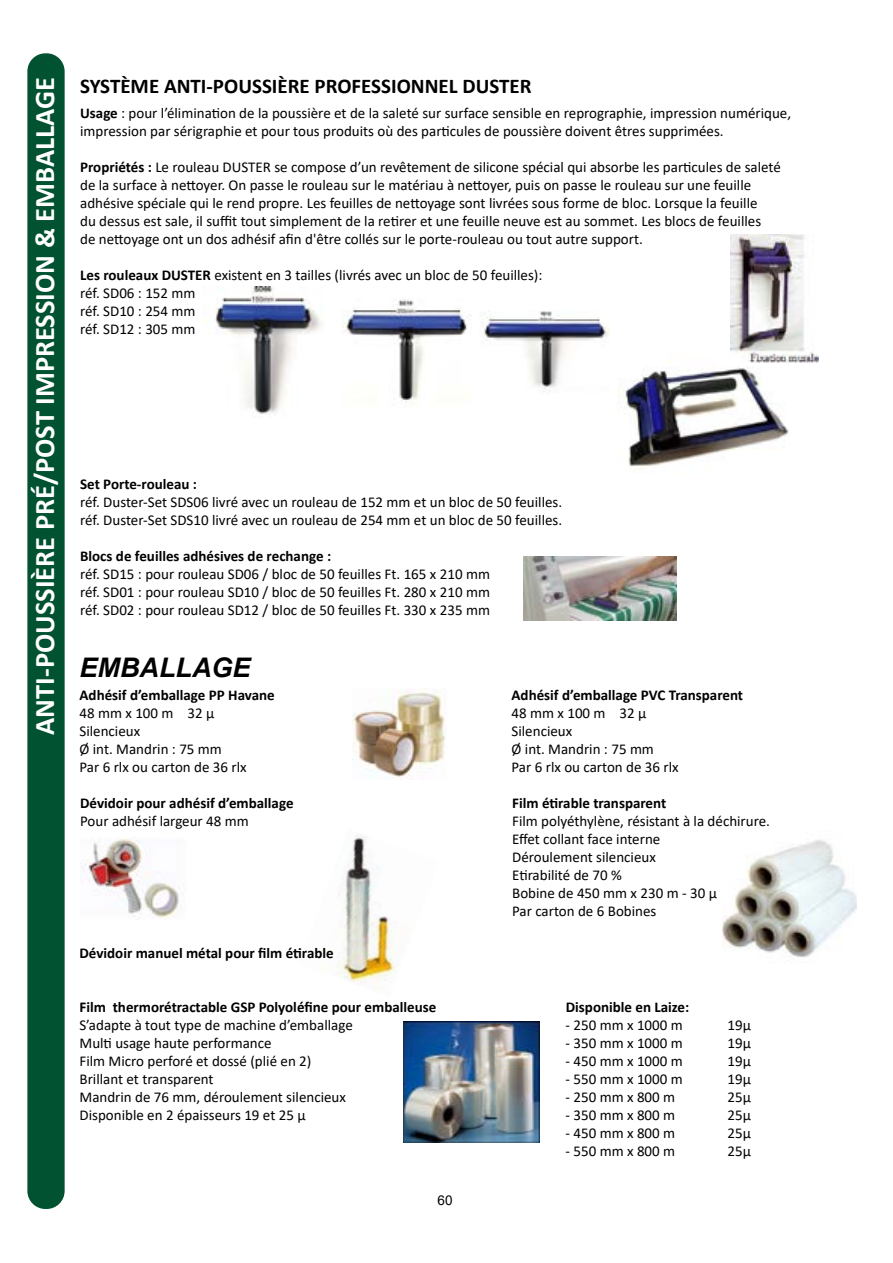
<style>
.page{position:relative;width:893px;height:1263px;background:#fff}
.page>*{position:absolute;margin:0;border:0;box-sizing:border-box;transform-origin:0 0}
.t1{font:700 28.5px "Calibri";color:#fff}
.t2{font:italic 700 27px "Arial";color:#000}
.t3{font:700 21px "Calibri";color:#000}
.t4{font:15px/18px "Calibri";color:#000}
.t5{font:700 15px "Calibri";color:#000}
.t6{font:13.5px "Arial";color:#000}
.s1{font-weight:700}
</style>
<div class="page">
<img style="left:203px;top:287px;width:120px;height:128px">
<img style="left:341px;top:299px;width:131px;height:104px">
<img style="left:479px;top:311px;width:131px;height:81px">
<img style="left:337px;top:835px;width:73px;height:157px">
<img style="left:617px;top:331px;width:172px;height:138px">
<div style="left:27px;top:53px;width:38px;height:1156px;background:#015230;border-radius:18px"></div>
<img style="left:731px;top:234px;width:87px;height:128px">
<img style="left:353px;top:688px;width:93px;height:90px">
<img style="left:81px;top:837px;width:98px;height:81px">
<img style="left:722px;top:840px;width:134px;height:118px">
<img style="left:404px;top:1022px;width:135px;height:120px">
<img style="left:523px;top:557px;width:153px;height:63px">
<h1 class="t1" style="left:25px;top:735px;width:659px;rotate:-90deg">ANTI-POUSSIÈRE PRÉ/POST IMPRESSION &amp; EMBALLAGE</h1>
<h3 class="t3" style="left:80px;top:71px;width:453px">SYSTÈME ANTI-POUSSIÈRE PROFESSIONNEL DUSTER</h3>
<p class="t4" style="left:80px;top:103px;width:712px"><span class="s1">Usage</span> : pour l’élimination de la poussière et de la saleté sur surface sensible en reprographie, impression numérique, impression par sérigraphie et pour tous produits où des particules de poussière doivent êtres supprimées.</p>
<p class="t4" style="left:80px;top:157px;width:702px"><span class="s1">Propriétés :</span> Le rouleau DUSTER se compose d’un revêtement de silicone spécial qui absorbe les particules de saleté de la surface à nettoyer. On passe le rouleau sur le matériau à nettoyer, puis on passe le rouleau sur une feuille adhésive spéciale qui le rend propre. Les feuilles de nettoyage sont livrées sous forme de bloc. Lorsque la feuille<br>du dessus est sale, il suffit tout simplement de la retirer et une feuille neuve est au sommet. Les blocs de feuilles<br>de nettoyage ont un dos adhésif afin d'être collés sur le porte-rouleau ou tout autre support.</p>
<p class="t4" style="left:80px;top:265px;width:464px"><span class="s1">Les rouleaux DUSTER</span> existent en 3 tailles (livrés avec un bloc de 50 feuilles): réf. SD06 : 152 mm<br>réf. SD10 : 254 mm<br>réf. SD12 : 305 mm</p>
<p class="t5" style="left:80px;top:474px;width:118px">Set Porte-rouleau :</p>
<p class="t4" style="left:80px;top:493px;width:484px">réf. Duster-Set SDS06 livré avec un rouleau de 152 mm et un bloc de 50 feuilles. réf. Duster-Set SDS10 livré avec un rouleau de 254 mm et un bloc de 50 feuilles.</p>
<p class="t5" style="left:80px;top:546px;width:252px">Blocs de feuilles adhésives de rechange :</p>
<p class="t4" style="left:80px;top:565px;width:411px;text-align:justify">réf. SD15 : pour rouleau SD06 / bloc de 50 feuilles Ft. 165 x 210 mm réf. SD01 : pour rouleau SD10 / bloc de 50 feuilles Ft. 280 x 210 mm réf. SD02 : pour rouleau SD12 / bloc de 50 feuilles Ft. 330 x 235 mm</p>
<h2 class="t2" style="left:80px;top:650px;width:172px">EMBALLAGE</h2>
<p class="t5" style="left:80px;top:684px;width:197px">Adhésif d’emballage PP Havane</p>
<p class="t5" style="left:512px;top:684px;width:233px">Adhésif d’emballage PVC Transparent</p>
<p class="t4" style="left:80px;top:703px;width:136px">48 mm x 100 m 32 µ</p>
<p class="t4" style="left:512px;top:703px;width:136px">48 mm x 100 m 32 µ</p>
<p class="t4" style="left:80px;top:721px;width:62px">Silencieux</p>
<p class="t4" style="left:512px;top:721px;width:62px">Silencieux</p>
<p class="t4" style="left:80px;top:739px;width:144px">Ø int. Mandrin : 75 mm</p>
<p class="t4" style="left:512px;top:739px;width:144px">Ø int. Mandrin : 75 mm</p>
<p class="t4" style="left:80px;top:757px;width:169px">Par 6 rlx ou carton de 36 rlx</p>
<p class="t4" style="left:512px;top:757px;width:169px">Par 6 rlx ou carton de 36 rlx</p>
<p class="t5" style="left:80px;top:792px;width:215px">Dévidoir pour adhésif d’emballage</p>
<p class="t5" style="left:512px;top:792px;width:156px">Film étirable transparent</p>
<p class="t4" style="left:80px;top:811px;width:170px">Pour adhésif largeur 48 mm</p>
<p class="t4" style="left:512px;top:811px;width:259px">Film polyéthylène, résistant à la déchirure.<br>Effet collant face interne<br>Déroulement silencieux<br>Etirabilité de 70 %<br>Bobine de 450 mm x 230 m - 30 µ<br>Par carton de 6 Bobines</p>
<p class="t5" style="left:80px;top:943px;width:256px">Dévidoir manuel métal pour film étirable</p>
<p class="t5" style="left:80px;top:996px;width:358px">Film thermorétractable GSP Polyoléfine pour emballeuse</p>
<p class="t5" style="left:566px;top:996px;width:125px">Disponible en Laize:</p>
<p class="t4" style="left:80px;top:1016px;width:275px">S’adapte à tout type de machine d’emballage</p>
<p class="t4" style="left:566px;top:1016px;width:119px">- 250 mm x 1000 m</p>
<p class="t4" style="left:728px;top:1016px;width:25px">19µ</p>
<p class="t4" style="left:80px;top:1034px;width:194px">Multi usage haute performance</p>
<p class="t4" style="left:566px;top:1034px;width:119px">- 350 mm x 1000 m</p>
<p class="t4" style="left:728px;top:1034px;width:25px">19µ</p>
<p class="t4" style="left:80px;top:1052px;width:233px">Film Micro perforé et dossé (plié en 2)</p>
<p class="t4" style="left:566px;top:1052px;width:119px">- 450 mm x 1000 m</p>
<p class="t4" style="left:728px;top:1052px;width:25px">19µ</p>
<p class="t4" style="left:80px;top:1070px;width:136px">Brillant et transparent</p>
<p class="t4" style="left:566px;top:1070px;width:119px">- 550 mm x 1000 m</p>
<p class="t4" style="left:728px;top:1070px;width:25px">19µ</p>
<p class="t4" style="left:80px;top:1088px;width:268px">Mandrin de 76 mm, déroulement silencieux</p>
<p class="t4" style="left:566px;top:1088px;width:111px">- 250 mm x 800 m</p>
<p class="t4" style="left:728px;top:1088px;width:25px">25µ</p>
<p class="t4" style="left:80px;top:1106px;width:228px">Disponible en 2 épaisseurs 19 et 25 µ</p>
<p class="t4" style="left:566px;top:1106px;width:111px">- 350 mm x 800 m</p>
<p class="t4" style="left:728px;top:1106px;width:25px">25µ</p>
<p class="t4" style="left:566px;top:1124px;width:111px">- 450 mm x 800 m</p>
<p class="t4" style="left:728px;top:1124px;width:25px">25µ</p>
<p class="t4" style="left:566px;top:1142px;width:111px">- 550 mm x 800 m</p>
<p class="t4" style="left:728px;top:1142px;width:25px">25µ</p>
<p class="t6" style="left:438px;top:1191px;width:17px">60</p>
</div>
